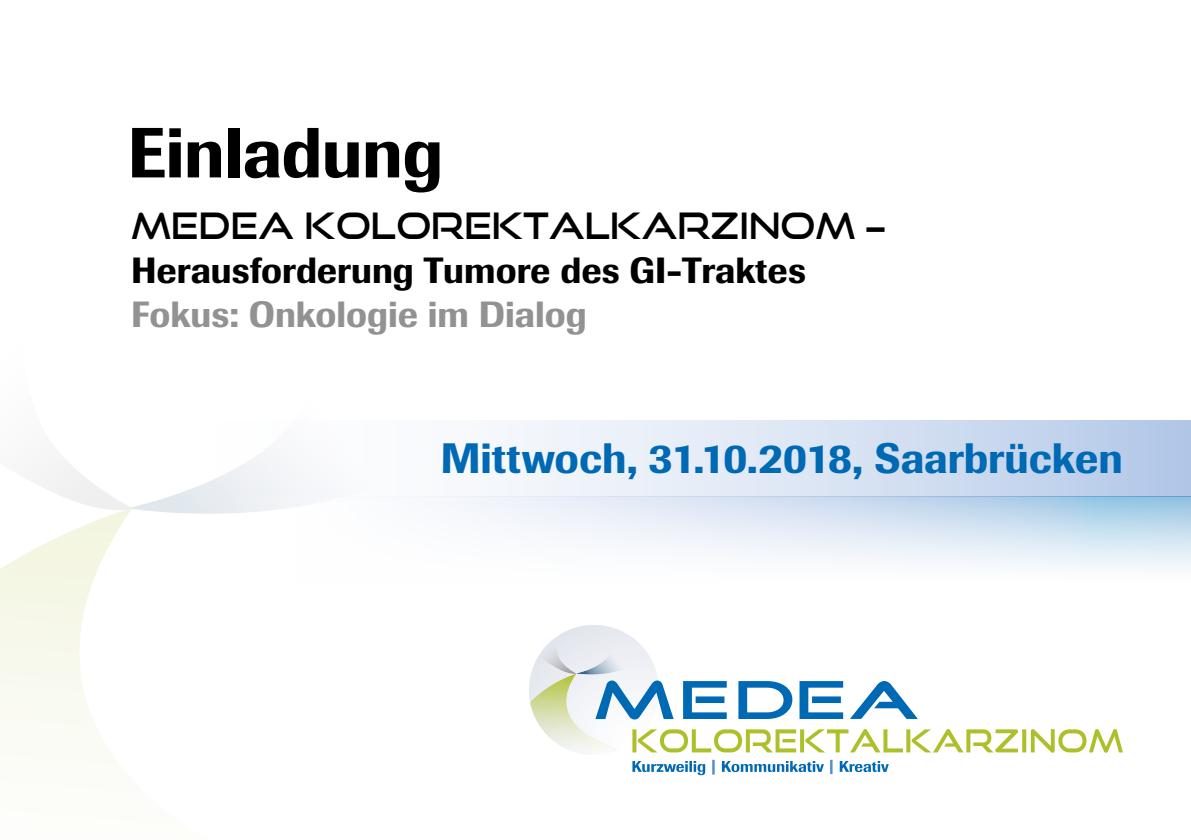
<style>
.page{position:relative;width:1191px;height:840px;background:#fff}
.page>*{position:absolute;margin:0;border:0;box-sizing:border-box;transform-origin:0 0}
.t1{font:500 70px "Imago";letter-spacing:-.005em;color:#000}
.t2{font:500 42px "Imago";letter-spacing:-.005em;color:#0069b4}
.t3{font:500 36px "Imago";color:#000}
.t4{font:36px "Good Times Rg";color:#000}
.t5{font:500 36px "Imago";color:#929292}
.s1{font-family:"Imago";font-weight:500}
</style>
<div class="page">
<svg style="left:512px;top:420px;width:679px;height:76px;background:#d5e1f2"></svg>
<svg style="left:476px;top:496px;width:715px;height:73px"></svg>
<svg style="left:132px;top:420px;width:380px;height:93px"></svg>
<svg style="left:0;top:508px;width:243px;height:241px"></svg>
<svg style="left:0;top:458px;width:132px;height:52px"></svg>
<svg style="left:529px;top:624px;width:130px;height:130px"></svg>
<svg style="left:529px;top:636px;width:594px;height:138px"></svg>
<h1 class="t1" style="left:128px;top:110px;width:317px">Einladung</h1>
<p class="t4" style="left:131px;top:203px;width:756px">MEDEA KOLOREKTALKARZINOM <span class="s1">–</span></p>
<p class="t3" style="left:131px;top:248px;width:676px">Herausforderung Tumore des GI-Traktes</p>
<p class="t5" style="left:131px;top:292px;width:457px">Fokus: Onkologie im Dialog</p>
<p class="t2" style="left:440px;top:432px;width:684px">Mittwoch, 31.10.2018, Saarbrücken</p>
</div>
